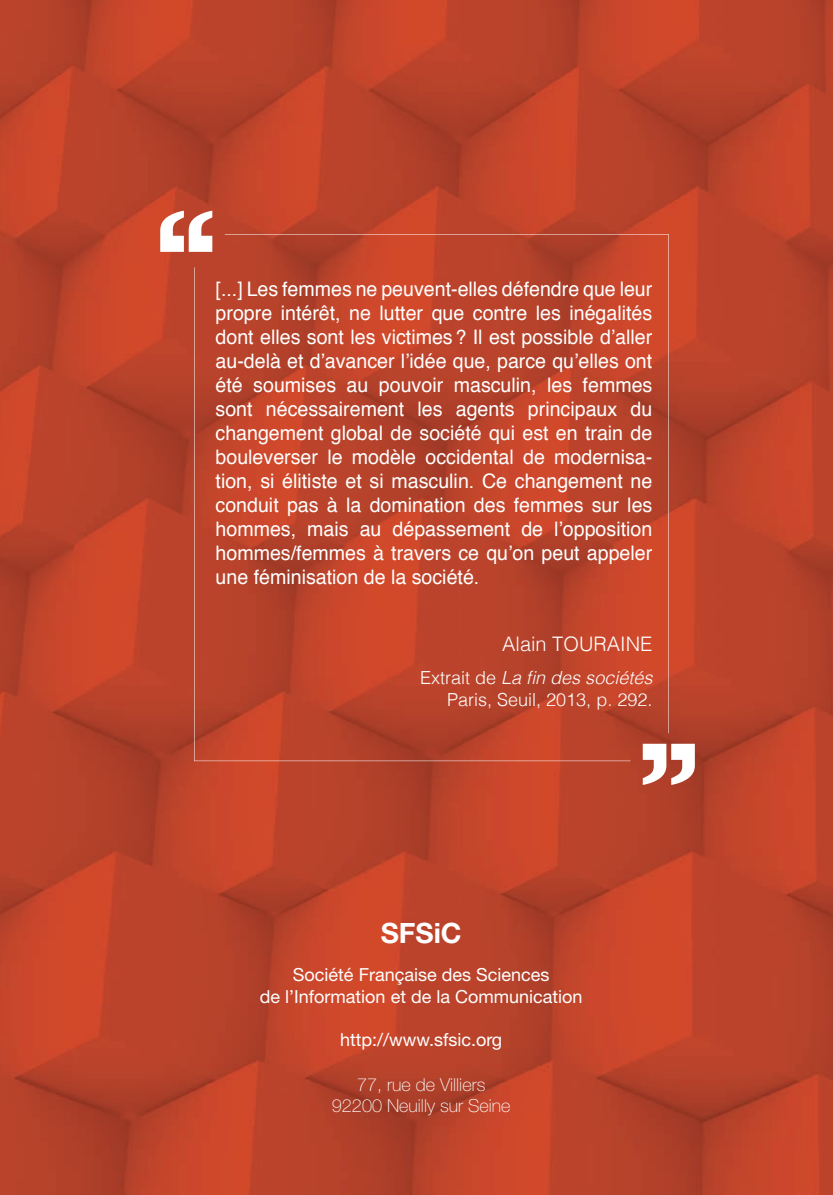
<style>
.page{position:relative;width:833px;height:1195px;background:#fff}
.page>*{position:absolute;margin:0;border:0;box-sizing:border-box;transform-origin:0 0}
.t1{font:700 28px "Helvetica Neue";color:#fff}
.t2{font:20px/24px "Helvetica";color:#fff;text-align:justify}
.t3{font:300 20px "Helvetica";color:#fff}
.t4{font:18px/21.6px "Helvetica Neue";color:#fff;text-align:center}
.t5{font:300 18px/21.6px "Helvetica";color:#fff;text-align:right}
.t6{font:100 18px/21.6px "Helvetica Neue";color:#fff;text-align:center}
.s1{font-style:italic}
</style>
<div class="page">
<img style="left:0;top:0;width:832px;height:1194px">
<svg style="left:160px;top:211px;width:52px;height:41px"></svg>
<svg style="left:194px;top:267px;width:436px;height:494px;background:#bb452d"></svg>
<svg style="left:225px;top:234px;width:443px;height:499px;background:#bd432a"></svg>
<svg style="left:642px;top:743px;width:52px;height:42px"></svg>
<svg style="left:0;top:1189px;width:3px;height:6px"></svg>
<p class="t2" style="left:215px;top:279px;width:438px">[...] Les femmes ne peuvent-elles défendre que leur propre intérêt, ne lutter que contre les inégalités dont elles sont les victimes ? Il est possible d’aller au-delà et d’avancer l’idée que, parce qu’elles ont été soumises au pouvoir masculin, les femmes sont nécessairement les agents principaux du changement global de société qui est en train de bouleverser le modèle occidental de modernisa&shy;tion, si élitiste et si masculin. Ce changement ne conduit pas à la domination des femmes sur les hommes, mais au dépassement de l’opposition hommes/femmes à travers ce qu’on peut appeler une féminisation de la société.</p>
<p class="t3" style="left:502px;top:635px;width:152px">Alain TOURAINE</p>
<p class="t5" style="left:420px;top:668px;width:234px">Extrait de <span class="s1">La fin des sociétés<br></span>Paris, Seuil, 2013, p. 292.</p>
<h1 class="t1" style="left:380px;top:915px;width:82px">SFSiC</h1>
<p class="t4" style="left:260px;top:963px;width:324px">Société Française des Sciences<br>de l’Information et de la Communication</p>
<p class="t4" style="left:340px;top:1028px;width:164px">http://www.sfsic.org</p>
<p class="t6" style="left:332px;top:1073px;width:180px">77, rue de Villiers<br>92200 Neuilly sur Seine</p>
</div>
